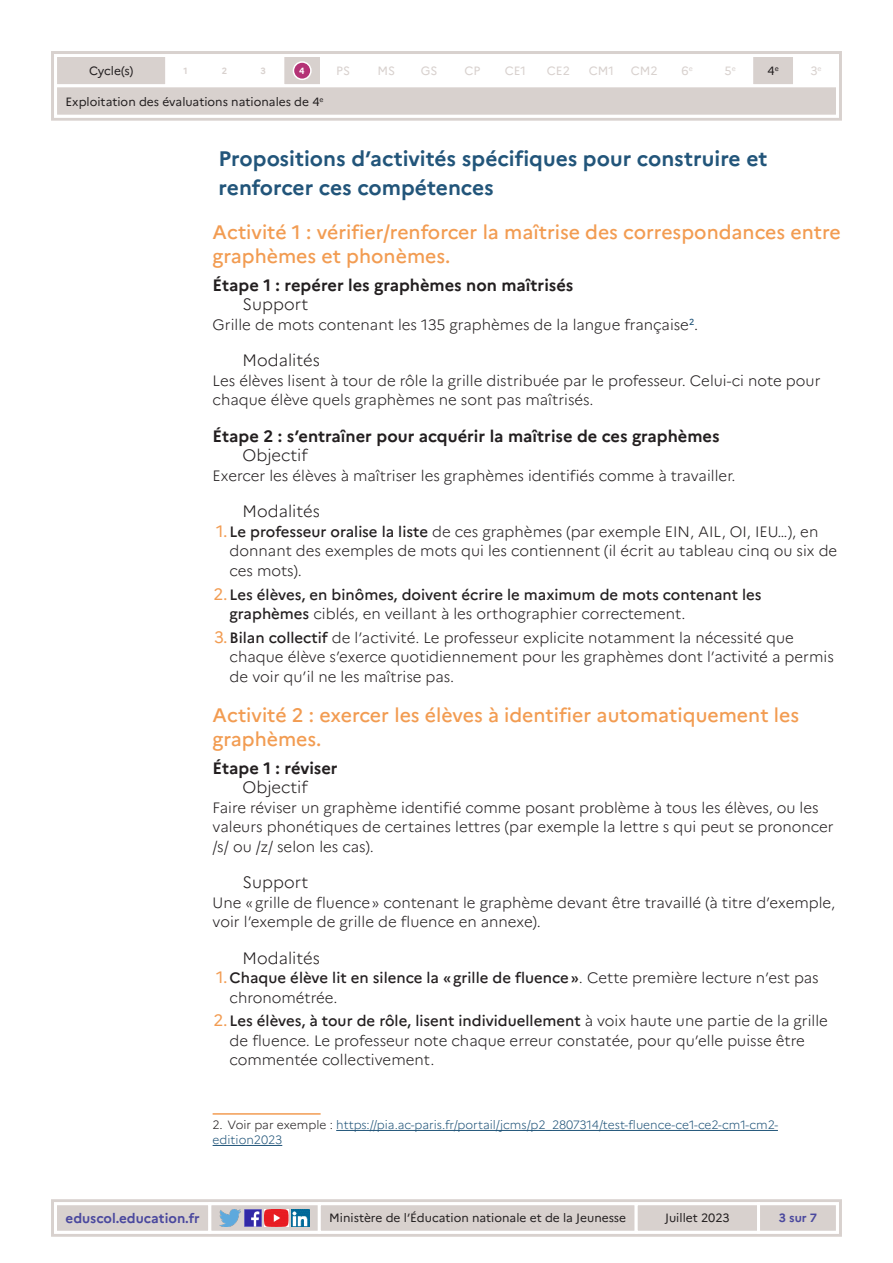
<style>
.page{position:relative;width:893px;height:1263px;background:#fff}
.page>*{position:absolute;margin:0;border:0;box-sizing:border-box;transform-origin:0 0}
._02_titre_1{font:700 21px/28.5px "Marianne";color:#22557a}
._03_titre_2{font:500 19.5px/23.4px "Marianne";color:#f29c52}
._04_titre_3{font:700 16.5px "Marianne";color:#231f20}
._04_titre_4{font:300 16.5px "Marianne";color:#231f20}
.Texte_courant{font:300 15px/19.5px "Marianne";color:#231f20}
.t1{font:500 15px/19.5px "Marianne";color:#231f20}
.t2{font:700 13.5px "Marianne";color:#4a489e}
.t3{font:12px "Marianne";color:#231f20}
._11_note_bas_de_page{font:300 12px/15px "Marianne";color:#22557a}
.t4{font:12px "Marianne";color:#d8d1ce}
.t5{font:700 12px "Marianne";color:#4a489e}
.t6{font:700 9px "Marianne";color:#d8d1ce}
.t7{font:700 9px "Marianne";color:#fff}
.t8{font:7.05px "Marianne";color:#d8d1ce}
.t9{font:7.05px "Marianne";color:#231f20}
.s1{font-weight:400;font-size:16.5px;color:#f29c52}
.s2{font-weight:500}
.s3{font-weight:300}
.s4{color:#231f20}
</style>
<div class="page">
<div style="left:51px;top:1199px;width:791px;height:38px;border:3px solid #d8d1ce"></div>
<svg style="left:52px;top:1201px;width:788px;height:34px"></svg>
<div style="left:51px;top:51px;width:791px;height:70px;border:3px solid #d8d1ce"></div>
<svg style="left:53px;top:53px;width:787px;height:66px"></svg>
<hr style="left:213px;top:1113px;width:108px;height:2px;background:#f29c52">
<hr style="left:336px;top:1130px;width:442px;height:1px;background:#22557a">
<hr style="left:213px;top:1145px;width:69px;height:1px;background:#22557a">
<p class="t3" style="left:89px;top:64px;width:46px">Cycle(s)</p>
<p class="t6" style="left:184px;top:65px;width:6px">1</p>
<p class="t4" style="left:336px;top:64px;width:15px">PS</p>
<p class="t4" style="left:377px;top:64px;width:19px">MS</p>
<p class="t4" style="left:421px;top:64px;width:18px">GS</p>
<p class="t4" style="left:464px;top:64px;width:17px">CP</p>
<p class="t4" style="left:505px;top:64px;width:23px">CE1</p>
<p class="t4" style="left:589px;top:64px;width:27px">CM1</p>
<p class="t4" style="left:725px;top:64px;width:9px">5</p>
<p class="t4" style="left:681px;top:64px;width:13px">6<sup>e</sup></p>
<p class="t4" style="left:810px;top:64px;width:13px">3<sup>e</sup></p>
<p class="t4" style="left:547px;top:64px;width:25px">CE2</p>
<p class="t9" style="left:775px;top:64px;width:6px">e</p>
<p class="t4" style="left:631px;top:64px;width:28px">CM2</p>
<p class="t8" style="left:732px;top:64px;width:6px">e</p>
<p class="t3" style="left:767px;top:64px;width:9px">4</p>
<p class="t6" style="left:222px;top:65px;width:7px">2</p>
<p class="t6" style="left:260px;top:65px;width:7px">3</p>
<p class="t7" style="left:299px;top:65px;width:7px">4</p>
<p class="t3" style="left:66px;top:94px;width:260px">Exploitation des évaluations nationales de 4<sup>e</sup></p>
<p class="_02_titre_1" style="left:219px;top:144px;width:550px">Propositions d’activités spécifiques pour construire et renforcer ces compétences</p>
<p class="_03_titre_2" style="left:213px;top:221px;width:630px">Activité 1 : vérifier/renforcer la maîtrise des correspondances entre graphèmes et phonèmes.</p>
<p class="_04_titre_3" style="left:213px;top:275px;width:362px">Étape 1 : repérer les graphèmes non maîtrisés</p>
<p class="_04_titre_4" style="left:243px;top:294px;width:67px">Support</p>
<p class="Texte_courant" style="left:213px;top:315px;width:487px">Grille de mots contenant les 135 graphèmes de la langue française<sup>2</sup>.</p>
<p class="_04_titre_4" style="left:243px;top:350px;width:79px">Modalités</p>
<p class="Texte_courant" style="left:213px;top:371px;width:609px">Les élèves lisent à tour de rôle la grille distribuée par le professeur. Celui-ci note pour chaque élève quels graphèmes ne sont pas maîtrisés.</p>
<p class="_04_titre_3" style="left:213px;top:426px;width:508px">Étape 2 : s’entraîner pour acquérir la maîtrise de ces graphèmes</p>
<p class="_04_titre_4" style="left:243px;top:445px;width:67px">Objectif</p>
<p class="Texte_courant" style="left:213px;top:466px;width:524px">Exercer les élèves à maîtriser les graphèmes identifiés comme à travailler.</p>
<p class="_04_titre_4" style="left:243px;top:501px;width:79px">Modalités</p>
<p class="Texte_courant" style="left:230px;top:522px;width:609px;text-indent:-13px"><span class="s1">1.</span> <span class="s2">Le professeur oralise la liste</span> de ces graphèmes (par exemple EIN, AIL, OI, IEU…), en donnant des exemples de mots qui les contiennent (il écrit au tableau cinq ou six de ces mots).</p>
<p class="t1" style="left:230px;top:584px;width:533px;text-indent:-16px"><span class="s1">2.</span> Les élèves, en binômes, doivent écrire le maximum de mots contenant les graphèmes <span class="s3">ciblés, en veillant à les orthographier correctement.</span></p>
<p class="Texte_courant" style="left:230px;top:628px;width:606px;text-indent:-16px"><span class="s1">3.</span><span class="s2">Bilan collectif</span> de l’activité. Le professeur explicite notamment la nécessité que chaque élève s’exerce quotidiennement pour les graphèmes dont l’activité a permis de voir qu’il ne les maîtrise pas.</p>
<p class="_03_titre_2" style="left:213px;top:703px;width:588px">Activité 2 : exercer les élèves à identifier automatiquement les graphèmes.</p>
<p class="_04_titre_3" style="left:213px;top:758px;width:126px">Étape 1 : réviser</p>
<p class="_04_titre_4" style="left:243px;top:777px;width:67px">Objectif</p>
<p class="Texte_courant" style="left:213px;top:797px;width:623px">Faire réviser un graphème identifié comme posant problème à tous les élèves, ou les valeurs phonétiques de certaines lettres (par exemple la lettre s qui peut se prononcer /s/ ou /z/ selon les cas).</p>
<p class="_04_titre_4" style="left:243px;top:872px;width:67px">Support</p>
<p class="Texte_courant" style="left:213px;top:892px;width:624px">Une «grille de fluence» contenant le graphème devant être travaillé (à titre d’exemple, voir l’exemple de grille de fluence en annexe).</p>
<p class="_04_titre_4" style="left:243px;top:948px;width:79px">Modalités</p>
<p class="t1" style="left:230px;top:968px;width:591px;text-indent:-13px"><span class="s1">1.</span>Chaque élève lit en silence la «grille de fluence»<span class="s3">. Cette première lecture n’est pas chronométrée.</span></p>
<p class="Texte_courant" style="left:230px;top:1011px;width:600px;text-indent:-16px"><span class="s1">2.</span> <span class="s2">Les élèves, à tour de rôle, lisent individuellement</span> à voix haute une partie de la grille de fluence. Le professeur note chaque erreur constatée, pour qu’elle puisse être commentée collectivement.</p>
<p class="_11_note_bas_de_page" style="left:213px;top:1117px;width:567px"><span class="s4">2. Voir par exemple :</span> https://pia.ac-paris.fr/portail/jcms/p2_2807314/test-fluence-ce1-ce2-cm1-cm2- edition2023</p>
<p class="t2" style="left:66px;top:1210px;width:136px">eduscol.education.fr</p>
<p class="t3" style="left:329px;top:1211px;width:298px">Ministère de l’Éducation nationale et de la Jeunesse</p>
<p class="t3" style="left:665px;top:1211px;width:66px">Juillet 2023</p>
<p class="t5" style="left:779px;top:1211px;width:40px">3 sur 7</p>
</div>
